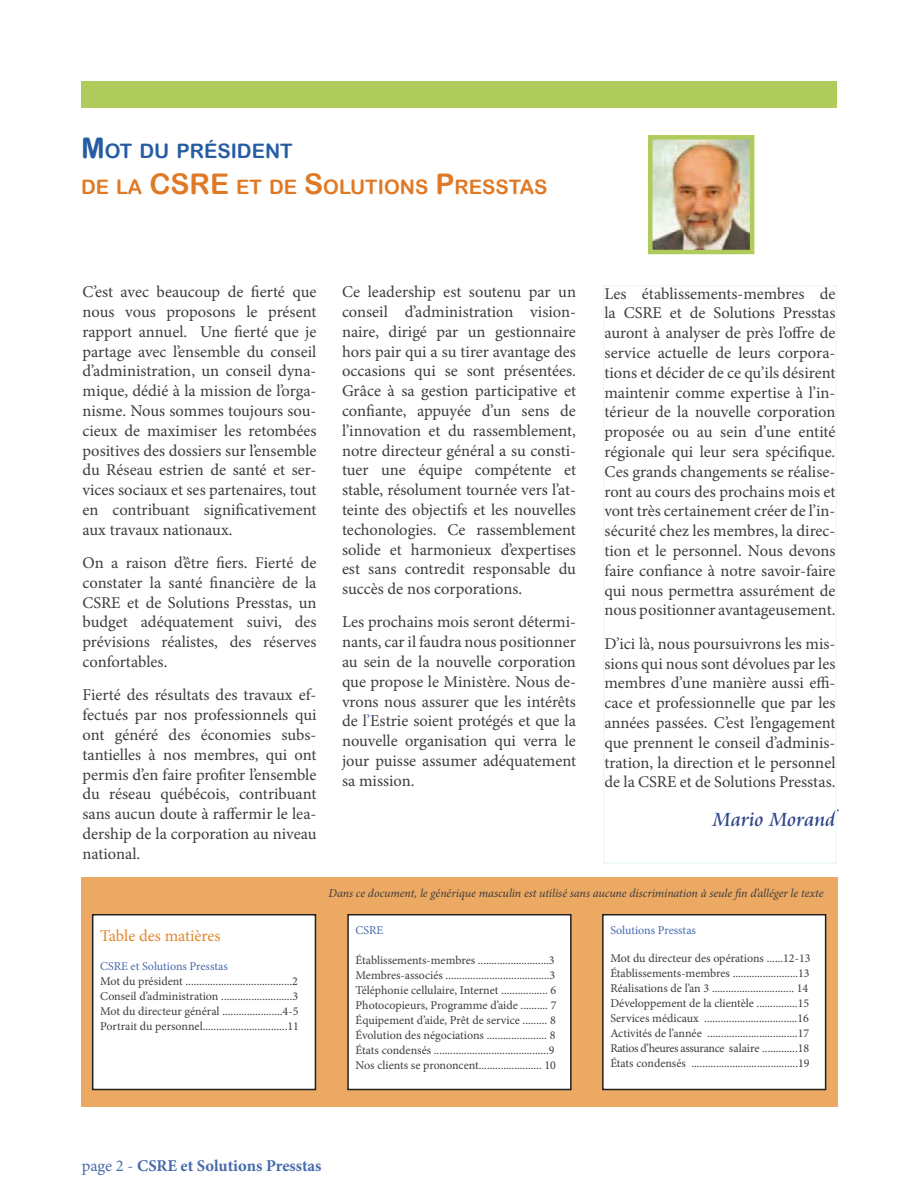
<style>
.page{position:relative;width:918px;height:1188px;background:#fff}
.page>*{position:absolute;margin:0;border:0;box-sizing:border-box;transform-origin:0 0}
.t1{font:21px "Cataneo BT";color:#2e4589}
.t2{font:19.95px/36px "Arial Rounded MT Bold";color:#e07925}
.t3{font:16.5px/19.8px "Minion Pro";color:#3d3c3e;text-align:justify}
.t4{font:700 16.5px "Minion Pro";color:#466aac}
.t5{font:16.5px "Minion Pro";color:#e4862a}
.t6{font:12px/15px "Minion Pro";color:#3d3c3e}
.t7{font:italic 12px "Minion Pro";color:#3d3c3e}
.t8{font:12px "Minion Pro";color:#466aac}
.s1{font-size:28.5px;color:#265da2}
.s2{color:#265da2}
.s3{font-size:28.5px}
.s4{color:#466aac}
.s5{font-weight:400}
</style>
<div class="page">
<div style="left:603px;top:285px;width:234px;height:579px;border:2px solid #eff8f8"></div>
<div style="left:81px;top:878px;width:756px;height:229px;background:#eca963"></div>
<div style="left:82px;top:82px;width:754px;height:25px;background:#afcb5c"></div>
<div style="left:81px;top:81px;width:756px;height:27px;border:2px solid #afcb5c"></div>
<div style="left:93px;top:915px;width:222px;height:175px;background:#fff"></div>
<div style="left:92px;top:914px;width:224px;height:176px;border:2px solid #231f20"></div>
<div style="left:348px;top:915px;width:223px;height:175px;background:#fff"></div>
<div style="left:347px;top:914px;width:225px;height:176px;border:2px solid #231f20"></div>
<div style="left:603px;top:915px;width:223px;height:175px;background:#fff"></div>
<div style="left:602px;top:914px;width:224px;height:176px;border:2px solid #231f20"></div>
<img style="left:653px;top:140px;width:96px;height:109px">
<div style="left:648px;top:135px;width:106px;height:119px;border:4px solid #afcb5c"></div>
<p class="t2" style="left:81px;top:132px;width:468px"><span class="s1">M</span><span class="s2">OT DU PRÉSIDENT<br></span>DE LA <span class="s3">CSRE</span> ET DE <span class="s3">S</span>OLUTIONS <span class="s3">P</span>RESSTAS</p>
<p class="t3" style="left:82px;top:283px;width:236px">C’est avec beaucoup de fierté que nous vous proposons le présent rapport annuel. Une fierté que je partage avec l’ensemble du conseil d’administration, un conseil dyna&shy;mique, dédié à la mission de l’orga&shy;nisme. Nous sommes toujours sou&shy;cieux de maximiser les retombées positives des dossiers sur l’ensemble du Réseau estrien de santé et ser&shy;vices sociaux et ses partenaires, tout en contribuant significativement aux travaux nationaux.</p>
<p class="t3" style="left:82px;top:554px;width:236px">On a raison d’être fiers. Fierté de constater la santé financière de la CSRE et de Solutions Presstas, un budget adéquatement suivi, des prévisions réalistes, des réserves confortables.</p>
<p class="t3" style="left:82px;top:687px;width:236px">Fierté des résultats des travaux ef&shy;fectués par nos professionnels qui ont généré des économies subs&shy;tantielles à nos membres, qui ont permis d’en faire profiter l’ensemble du réseau québécois, contribuant sans aucun doute à raffermir le lea&shy;dership de la corporation au niveau national.</p>
<p class="t3" style="left:342px;top:283px;width:236px">Ce leadership est soutenu par un conseil d’administration vision&shy;naire, dirigé par un gestionnaire hors pair qui a su tirer avantage des occasions qui se sont présentées.<br>Grâce à sa gestion participative et confiante, appuyée d’un sens de l’innovation et du rassemblement, notre directeur général a su consti&shy;tuer une équipe compétente et stable, résolument tournée vers l’at&shy;teinte des objectifs et les nouvelles techonologies. Ce rassemblement solide et harmonieux d’expertises est sans contredit responsable du succès de nos corporations.</p>
<p class="t3" style="left:342px;top:614px;width:236px">Les prochains mois seront détermi&shy;nants, car il faudra nous positionner au sein de la nouvelle corporation que propose le Ministère. Nous de&shy;vrons nous assurer que les intérêts de l<span class="s4">’</span>Estrie soient protégés et que la nouvelle organisation qui verra le jour puisse assumer adéquatement sa mission.</p>
<p class="t3" style="left:604px;top:285px;width:233px">Les établissements-membres de la CSRE et de Solutions Presstas auront à analyser de près l’offre de service actuelle de leurs corpora&shy;tions et décider de ce qu’ils désirent maintenir comme expertise à l’in&shy;térieur de la nouvelle corporation proposée ou au sein d’une entité régionale qui leur sera spécifique.<br>Ces grands changements se réalise&shy;ront au cours des prochains mois et vont très certainement créer de l’in&shy;sécurité chez les membres, la direc&shy;tion et le personnel. Nous devons faire confiance à notre savoir-faire qui nous permettra assurément de nous positionner avantageusement.</p>
<p class="t3" style="left:604px;top:635px;width:233px">D’ici là, nous poursuivrons les mis&shy;sions qui nous sont dévolues par les membres d’une manière aussi effi&shy;cace et professionnelle que par les années passées. C’est l’engagement que prennent le conseil d’adminis&shy;tration, la direction et le personnel de la CSRE et de Solutions Presstas.</p>
<p class="t1" style="left:713px;top:806px;width:124px">Mario Morand</p>
<p class="t5" style="left:100px;top:929px;width:122px">Table des matières</p>
<p class="t8" style="left:100px;top:961px;width:129px">CSRE et Solutions Presstas</p>
<p class="t6" style="left:100px;top:974px;width:200px;text-align:justify">Mot du président .......................................2<br>Conseil d’administration ..........................3<br>Mot du directeur général ......................4-5<br>Portrait du personnel...............................11</p>
<p class="t7" style="left:328px;top:889px;width:497px">Dans ce document, le générique masculin est utilisé sans aucune discrimination à seule fin d’alléger le texte</p>
<p class="t8" style="left:356px;top:925px;width:29px">CSRE</p>
<p class="t6" style="left:356px;top:953px;width:202px">Établissements-membres ..........................3<br>Membres-associés ......................................3<br>Téléphonie cellulaire, Internet ................. 6<br>Photocopieurs, Programme d’aide .......... 7<br>Équipement d’aide, Prêt de service ......... 8<br>Évolution des négociations ...................... 8<br>États condensés ..........................................9<br>Nos clients se prononcent....................... 10</p>
<p class="t8" style="left:610px;top:925px;width:87px">Solutions Presstas</p>
<p class="t6" style="left:610px;top:952px;width:202px">Mot du directeur des opérations ......12-13<br>Établissements-membres ........................13<br>Réalisations de l’an 3 .............................. 14<br>Développement de la clientèle ...............15<br>Services médicaux ..................................16<br>Activités de l’année .................................17<br>Ratios d’heures assurance salaire .............18<br>États condensés .......................................19</p>
<p class="t4" style="left:82px;top:1159px;width:241px"><span class="s5">page 2 -</span> CSRE et Solutions Presstas</p>
</div>
